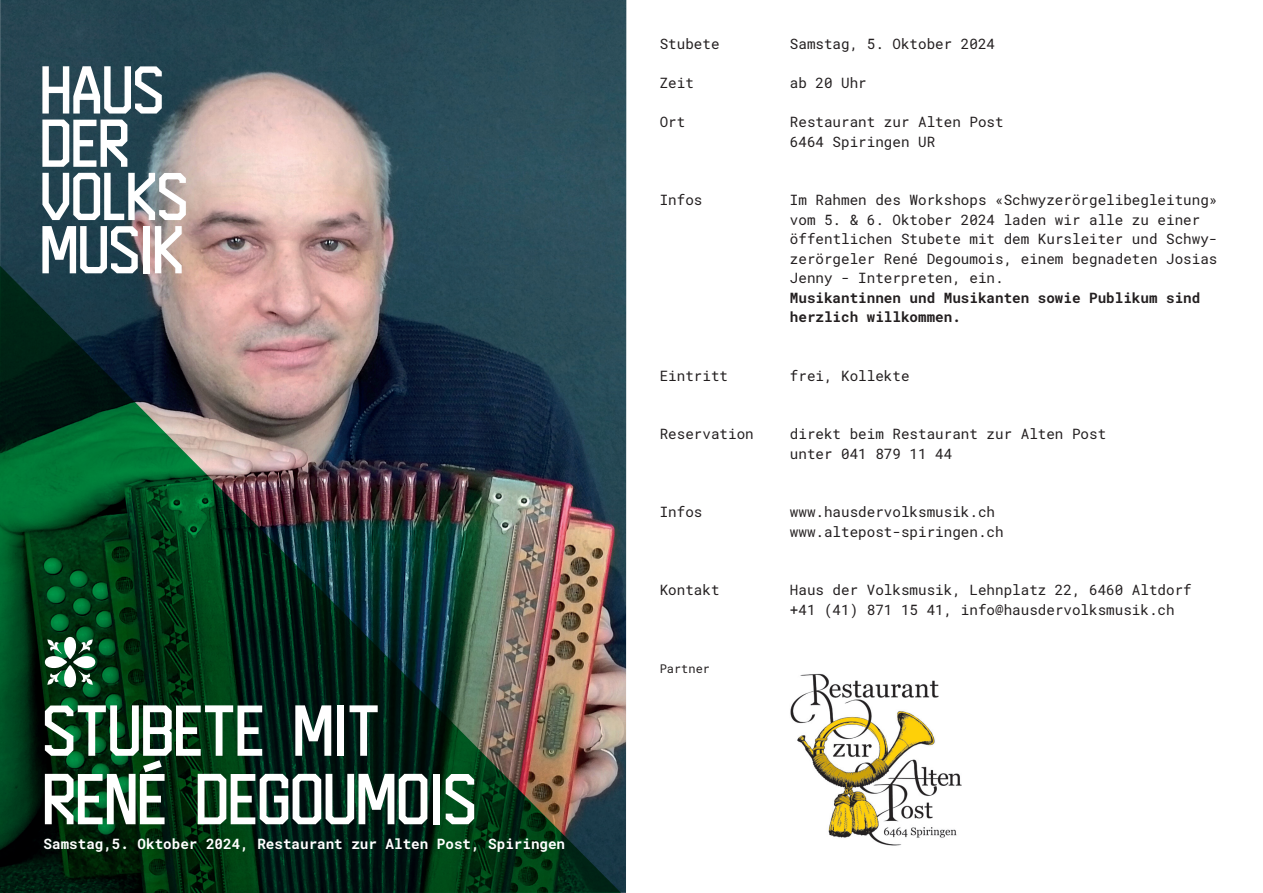
<style>
.page{position:relative;width:1263px;height:893px;background:#fff}
.page>*{position:absolute;margin:0;border:0;box-sizing:border-box;transform-origin:0 0}
.t1{font:72px/68.4px "Hd VM Display Display";color:#fff}
.t2{font:67.5px/53.2px "Hd VM Display Display";color:#fff}
.t3{font:14.25px/19.5px "Roboto Mono";color:#231f20}
.t4{font:700 14.25px/19.5px "Roboto Mono";color:#231f20}
.t5{font:700 14.25px "Roboto Mono";color:#fff}
.t6{font:12px "Roboto Mono";color:#231f20}
</style>
<div class="page">
<img style="left:0;top:0;width:626px;height:893px">
<img style="left:0;top:239px;width:621px;height:654px">
<img style="left:790px;top:673px;width:172px;height:173px">
<h2 class="t2" style="left:40px;top:66px;width:149px">HAUS<br>DER<br>VOLKS<br>MUSIK</h2>
<h1 class="t1" style="left:43px;top:631px;width:435px">p<br>STUBETE MIT<br>RENÉ DEGOUMOIS</h1>
<p class="t5" style="left:44px;top:834px;width:523px">Samstag,5. Oktober 2024, Restaurant zur Alten Post, Spiringen</p>
<p class="t3" style="left:660px;top:34px;width:61px">Stubete</p>
<p class="t3" style="left:660px;top:73px;width:36px">Zeit</p>
<p class="t3" style="left:660px;top:112px;width:27px">Ort</p>
<p class="t3" style="left:790px;top:34px;width:207px">Samstag, 5. Oktober 2024</p>
<p class="t3" style="left:790px;top:73px;width:78px">ab 20 Uhr</p>
<p class="t3" style="left:790px;top:112px;width:215px">Restaurant zur Alten Post<br>6464 Spiringen UR</p>
<p class="t3" style="left:660px;top:190px;width:44px">Infos</p>
<p class="t3" style="left:790px;top:190px;width:429px">Im Rahmen des Workshops «Schwyzerörgelibegleitung» vom 5. &amp; 6. Oktober 2024 laden wir alle zu einer öffentlichen Stubete mit dem Kursleiter und Schwy&shy;zerörgeler René Degoumois, einem begnadeten Josias Jenny - Interpreten, ein.</p>
<p class="t4" style="left:790px;top:287px;width:412px">Musikantinnen und Musikanten sowie Publikum sind herzlich willkommen.</p>
<p class="t3" style="left:660px;top:365px;width:70px">Eintritt</p>
<p class="t3" style="left:790px;top:365px;width:121px">frei, Kollekte</p>
<p class="t3" style="left:660px;top:424px;width:96px">Reservation</p>
<p class="t3" style="left:790px;top:424px;width:318px">direkt beim Restaurant zur Alten Post unter 041 879 11 44</p>
<p class="t3" style="left:660px;top:502px;width:44px">Infos</p>
<p class="t3" style="left:790px;top:502px;width:215px">www.hausdervolksmusik.ch www.altepost-spiringen.ch</p>
<p class="t3" style="left:660px;top:580px;width:61px">Kontakt</p>
<p class="t3" style="left:790px;top:580px;width:403px">Haus der Volksmusik, Lehnplatz 22, 6460 Altdorf +41 (41) 871 15 41, info@hausdervolksmusik.ch</p>
<p class="t6" style="left:660px;top:661px;width:52px">Partner</p>
</div>
